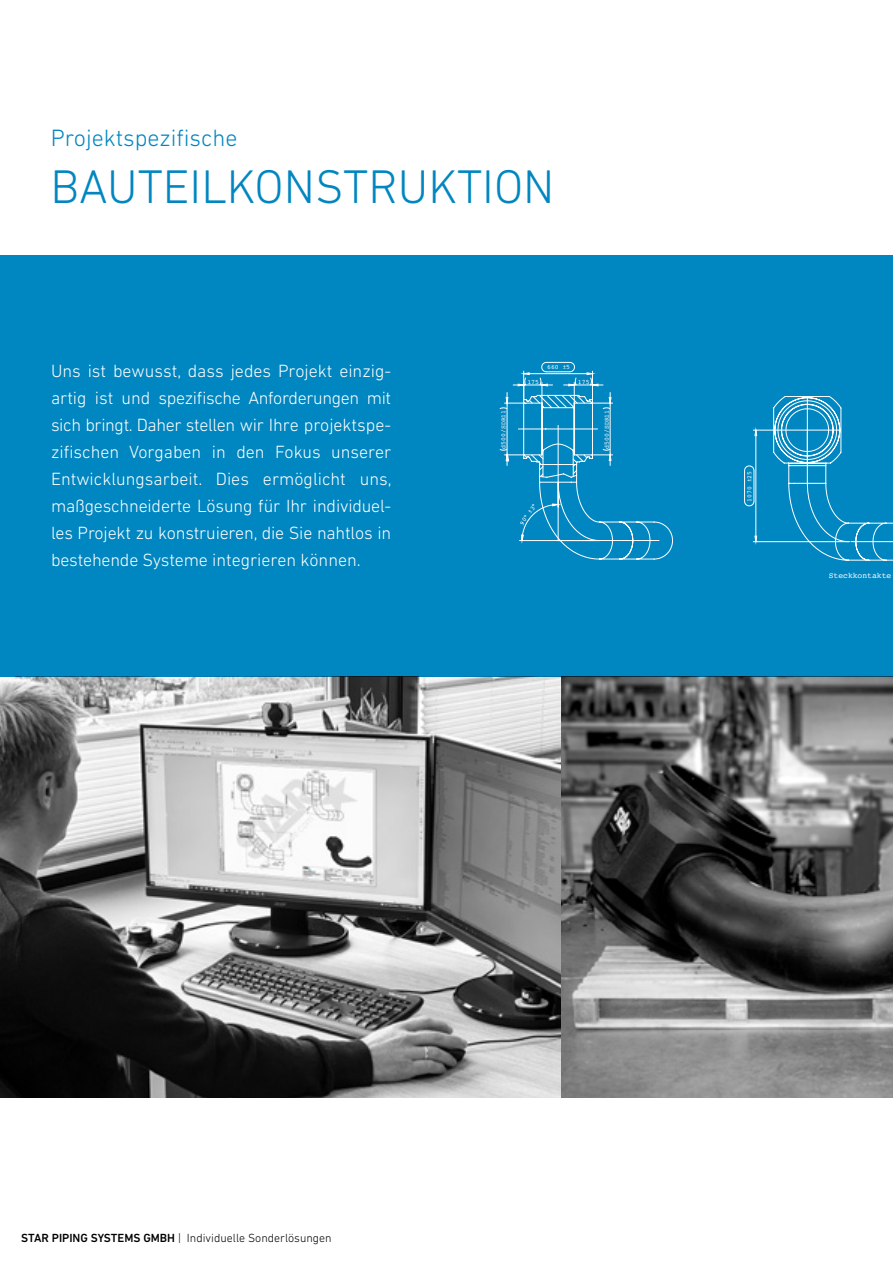
<style>
.page{position:relative;width:893px;height:1263px;background:#fff}
.page>*{position:absolute;margin:0;border:0;box-sizing:border-box;transform-origin:0 0}
.t1{font:300 48px "DIN Next LT Pro";color:#0086c0}
.t2{font:300 24px "DIN Next LT Pro";color:#0086c0}
.t3{font:300 18px/27px "DIN Next LT Pro";letter-spacing:-.01em;color:#fff;text-align:justify}
.t4{font:300 12px "DIN Next LT Pro";color:#000}
.t5{font:7.95px "Courier";color:#fff}
.t6{font:6.45px "Courier";color:#fff}
.s1{font-weight:500}
</style>
<div class="page">
<img style="left:0;top:676px;width:893px;height:421px">
<div style="left:0;top:255px;width:893px;height:421px;background:#0086c0"></div>
<svg style="left:499px;top:362px;width:174px;height:198px"></svg>
<svg style="left:744px;top:396px;width:149px;height:165px"></svg>
<h2 class="t2" style="left:51px;top:124px;width:188px">Projektspezifische</h2>
<h1 class="t1" style="left:50px;top:159px;width:506px">BAUTEILKONSTRUKTION</h1>
<p class="t3" style="left:51px;top:357px;width:342px">Uns ist bewusst, dass jedes Projekt einzig&shy;artig ist und spezifische Anforderungen mit sich bringt. Daher stellen wir Ihre projektspe&shy;zifischen Vorgaben in den Fokus unserer Entwicklungsarbeit. Dies ermöglicht uns, maßgeschneiderte Lösung für Ihr individuel&shy;les Projekt zu konstruieren, die Sie nahtlos in bestehende Systeme integrieren können.</p>
<p class="t6" style="left:547px;top:362px;width:24px">660 ±5</p>
<p class="t6" style="left:527px;top:376px;width:13px">175</p>
<p class="t6" style="left:578px;top:376px;width:13px">175</p>
<p class="t6" style="left:499px;top:449px;width:40px;rotate:-90deg">d500/SDR11</p>
<p class="t6" style="left:602px;top:449px;width:40px;rotate:-90deg">d500/SDR11</p>
<p class="t6" style="left:517px;top:521px;width:26px;rotate:-54deg">90° ±3°</p>
<p class="t6" style="left:744px;top:501px;width:32px;rotate:-90deg">1070 ±25</p>
<p class="t5" style="left:829px;top:570px;width:64px">Steckkontakte</p>
<p class="t4" style="left:21px;top:1231px;width:312px"><span class="s1">STAR PIPING SYSTEMS GMBH</span> | Individuelle Sonderlösungen</p>
</div>
